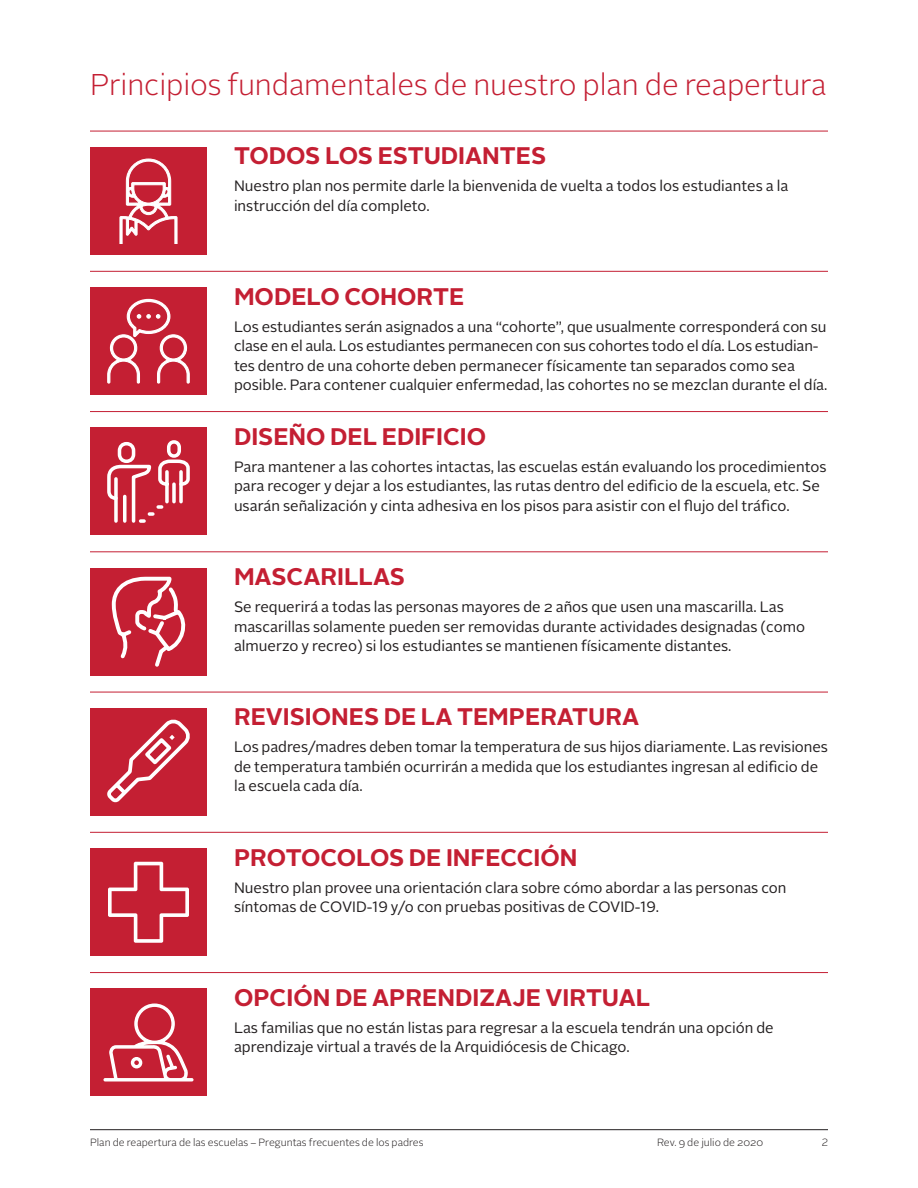
<style>
.page{position:relative;width:918px;height:1188px;background:#fff}
.page>*{position:absolute;margin:0;border:0;box-sizing:border-box;transform-origin:0 0}
.t1{font:300 30px "Alright Sans";letter-spacing:-.005em;color:#c41f33}
.t2{font:700 24px "Alright Sans";color:#c41f33}
.t3{font:15px/19.5px "Alright Sans";color:#231f20}
.t4{font:300 10.5px "Alright Sans";color:#231f20}
</style>
<div class="page">
<hr style="left:90px;top:1129px;width:738px;height:1px;background:#231f20">
<hr style="left:90px;top:131px;width:738px;height:1px;background:#c41f33">
<hr style="left:90px;top:271px;width:738px;height:1px;background:#c41f33">
<hr style="left:90px;top:411px;width:738px;height:1px;background:#c41f33">
<hr style="left:90px;top:552px;width:738px;height:1px;background:#c41f33">
<hr style="left:90px;top:692px;width:738px;height:1px;background:#c41f33">
<hr style="left:90px;top:832px;width:738px;height:1px;background:#c41f33">
<hr style="left:90px;top:972px;width:738px;height:1px;background:#c41f33">
<div style="left:90px;top:147px;width:117px;height:108px;background:#c41f33"></div>
<div style="left:90px;top:287px;width:117px;height:108px;background:#c41f33"></div>
<div style="left:90px;top:428px;width:117px;height:108px;background:#c41f33"></div>
<div style="left:90px;top:568px;width:117px;height:108px;background:#c41f33"></div>
<div style="left:90px;top:708px;width:117px;height:108px;background:#c41f33"></div>
<div style="left:90px;top:848px;width:117px;height:108px;background:#c41f33"></div>
<div style="left:90px;top:988px;width:117px;height:108px;background:#c41f33"></div>
<svg style="left:119px;top:159px;width:59px;height:84px"></svg>
<svg style="left:107px;top:299px;width:83px;height:85px"></svg>
<div style="left:118px;top:442px;width:17px;height:21px;border:4px solid #fff;border-radius:7px"></div>
<div style="left:167px;top:440px;width:14px;height:18px;border:4px solid #fff;border-radius:5px"></div>
<svg style="left:107px;top:458px;width:83px;height:65px"></svg>
<svg style="left:112px;top:577px;width:73px;height:90px"></svg>
<svg style="left:107px;top:720px;width:83px;height:82px"></svg>
<svg style="left:108px;top:862px;width:81px;height:81px"></svg>
<svg style="left:103px;top:1004px;width:91px;height:78px"></svg>
<h1 class="t1" style="left:90px;top:65px;width:738px">Principios fundamentales de nuestro plan de reapertura</h1>
<h2 class="t2" style="left:234px;top:139px;width:314px">TODOS LOS ESTUDIANTES</h2>
<p class="t3" style="left:234px;top:177px;width:556px">Nuestro plan nos permite darle la bienvenida de vuelta a todos los estudiantes a la instrucción del día completo.</p>
<h2 class="t2" style="left:234px;top:279px;width:232px">MODELO COHORTE</h2>
<p class="t3" style="left:234px;top:317px;width:595px">Los estudiantes serán asignados a una “cohorte”, que usualmente corresponderá con su clase en el aula. Los estudiantes permanecen con sus cohortes todo el día. Los estudian&shy;tes dentro de una cohorte deben permanecer físicamente tan separados como sea posible. Para contener cualquier enfermedad, las cohortes no se mezclan durante el día.</p>
<h2 class="t2" style="left:234px;top:420px;width:254px">DISEÑO DEL EDIFICIO</h2>
<p class="t3" style="left:234px;top:457px;width:594px">Para mantener a las cohortes intactas, las escuelas están evaluando los procedimientos para recoger y dejar a los estudiantes, las rutas dentro del edificio de la escuela, etc. Se usarán señalización y cinta adhesiva en los pisos para asistir con el flujo del tráfico.</p>
<h2 class="t2" style="left:234px;top:560px;width:173px">MASCARILLAS</h2>
<p class="t3" style="left:234px;top:597px;width:573px">Se requerirá a todas las personas mayores de 2 años que usen una mascarilla. Las mascarillas solamente pueden ser removidas durante actividades designadas (como almuerzo y recreo) si los estudiantes se mantienen físicamente distantes.</p>
<h2 class="t2" style="left:234px;top:700px;width:407px">REVISIONES DE LA TEMPERATURA</h2>
<p class="t3" style="left:234px;top:738px;width:596px">Los padres/madres deben tomar la temperatura de sus hijos diariamente. Las revisiones de temperatura también ocurrirán a medida que los estudiantes ingresan al edificio de la escuela cada día.</p>
<h2 class="t2" style="left:234px;top:840px;width:345px">PROTOCOLOS DE INFECCIÓN</h2>
<p class="t3" style="left:234px;top:878px;width:554px">Nuestro plan provee una orientación clara sobre cómo abordar a las personas con síntomas de COVID-19 y/o con pruebas positivas de COVID-19.</p>
<h2 class="t2" style="left:234px;top:981px;width:418px">OPCIÓN DE APRENDIZAJE VIRTUAL</h2>
<p class="t3" style="left:234px;top:1018px;width:541px">Las familias que no están listas para regresar a la escuela tendrán una opción de aprendizaje virtual a través de la Arquidiócesis de Chicago.</p>
<p class="t4" style="left:90px;top:1136px;width:335px">Plan de reapertura de las escuelas – Preguntas frecuentes de los padres</p>
<p class="t4" style="left:657px;top:1136px;width:108px">Rev. 9 de julio de 2020</p>
<p class="t4" style="left:822px;top:1136px;width:8px">2</p>
</div>
